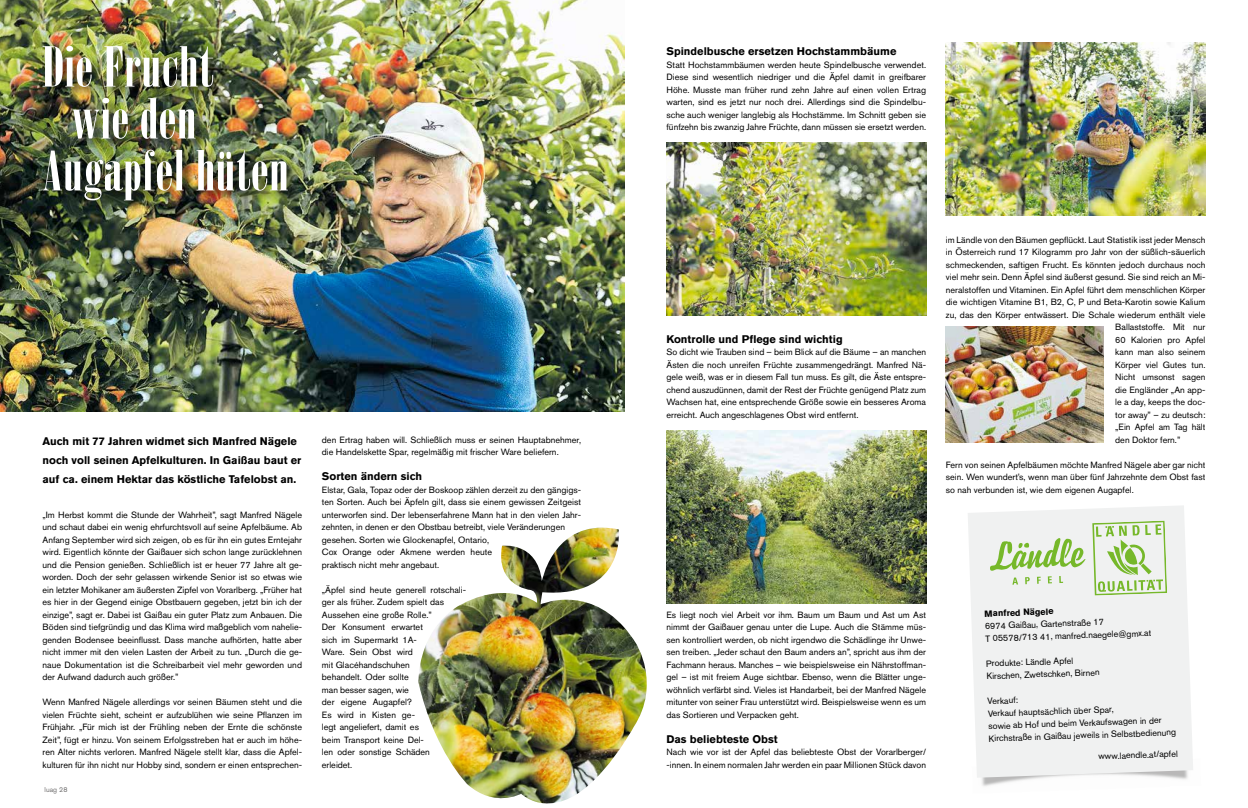
<style>
.page{position:relative;width:1248px;height:808px;background:#fff}
.page>*{position:absolute;margin:0;border:0;box-sizing:border-box;transform-origin:0 0}
.t1{font:55px "Bodoni MT Poster Compressed";letter-spacing:.01em;color:#fff;scale:1.2 1}
.t2{font:700 11px/19px "Akzidenz Grotesk BE";color:#000}
.t3{font:9px/12.5px "Akzidenz Grotesk BE";color:#000}
.t4{font:7px "Akzidenz Grotesk BE";letter-spacing:.01em;color:#706f6f}
.s1{font-weight:700}
</style>
<div class="page">
<img style="left:0;top:0;width:624px;height:411px">
<div style="left:42px;top:44px;width:258px;height:170px;background:#000;opacity:.75"></div>
<img style="left:418px;top:528px;width:206px;height:276px">
<img style="left:666px;top:430px;width:260px;height:173px">
<img style="left:666px;top:142px;width:260px;height:173px">
<img style="left:981px;top:759px;width:212px;height:27px">
<div style="left:968px;top:506px;width:224px;height:272px;background:#f0f1f1"></div>
<svg style="left:1092px;top:521px;width:74px;height:74px"></svg>
<svg style="left:989px;top:536px;width:96px;height:49px"></svg>
<img style="left:624px;top:627px;width:23px;height:116px">
<img style="left:945px;top:327px;width:158px;height:115px">
<img style="left:945px;top:43px;width:260px;height:172px">
<p class="t1" style="left:43px;top:35px;width:144px">Die Frucht</p>
<p class="t1" style="left:72px;top:87px;width:105px">wie den</p>
<p class="t1" style="left:43px;top:139px;width:207px">Augapfel hüten</p>
<p class="t2" style="left:43px;top:432px;width:260px">Auch mit 77 Jahren widmet sich Manfred Nägele noch voll seinen Apfelkulturen. In Gaißau baut er auf ca. einem Hektar das köstliche Tafelobst an.</p>
<p class="t3" style="left:43px;top:508px;width:261px;text-align:justify">„Im Herbst kommt die Stunde der Wahrheit”, sagt Manfred Nägele und schaut dabei ein wenig ehrfurchtsvoll auf seine Apfelbäume. Ab Anfang September wird sich zeigen, ob es für ihn ein gutes Erntejahr wird. Eigentlich könnte der Gaißauer sich schon lange zurücklehnen und die Pension genießen. Schließlich ist er heuer 77 Jahre alt ge&shy;worden. Doch der sehr gelassen wirkende Senior ist so etwas wie ein letzter Mohikaner am äußersten Zipfel von Vorarlberg. „Früher hat es hier in der Gegend einige Obstbauern gegeben, jetzt bin ich der einzige”, sagt er. Dabei ist Gaißau ein guter Platz zum Anbauen. Die Böden sind tiefgründig und das Klima wird maßgeblich vom nahelie&shy;genden Bodensee beeinflusst. Dass manche aufhörten, hatte aber nicht immer mit den vielen Lasten der Arbeit zu tun. „Durch die ge&shy;naue Dokumentation ist die Schreibarbeit viel mehr geworden und der Aufwand dadurch auch größer.”</p>
<p class="t3" style="left:43px;top:696px;width:261px;text-align:justify">Wenn Manfred Nägele allerdings vor seinen Bäumen steht und die vielen Früchte sieht, scheint er aufzublühen wie seine Pflanzen im Frühjahr. „Für mich ist der Frühling neben der Ernte die schönste Zeit”, fügt er hinzu. Von seinem Erfolgsstreben hat er auch im höhe&shy;ren Alter nichts verloren. Manfred Nägele stellt klar, dass die Apfel&shy;kulturen für ihn nicht nur Hobby sind, sondern er einen entsprechen-</p>
<p class="t4" style="left:44px;top:786px;width:25px">luag 28</p>
<p class="t3" style="left:322px;top:433px;width:261px">den Ertrag haben will. Schließlich muss er seinen Hauptabnehmer, die Handelskette Spar, regelmäßig mit frischer Ware beliefern.</p>
<p class="t2" style="left:322px;top:467px;width:102px">Sorten ändern sich</p>
<p class="t3" style="left:322px;top:483px;width:261px">Elstar, Gala, Topaz oder der Boskoop zählen derzeit zu den gängigs&shy;ten Sorten. Auch bei Äpfeln gilt, dass sie einem gewissen Zeitgeist unterworfen sind. Der lebenserfahrene Mann hat in den vielen Jahr&shy;zehnten, in denen er den Obstbau betreibt, viele Veränderungen gesehen. Sorten wie Glockenapfel, Ontario,<br>Cox Orange oder Akmene werden heute<br>praktisch nicht mehr angebaut.</p>
<p class="t3" style="left:322px;top:583px;width:146px">„Äpfel sind heute generell rotschali&shy;ger als früher. Zudem spielt das<br>Aussehen eine große Rolle.”<br>Der Konsument erwartet<br>sich im Supermarkt 1A-<br>Ware. Sein Obst wird<br>mit Glacéhandschuhen<br>behandelt. Oder sollte<br>man besser sagen, wie<br>der eigene Augapfel?<br>Es wird in Kisten ge-<br>legt angeliefert, damit es<br>beim Transport keine Del-<br>len oder sonstige Schäden<br>erleidet.</p>
<p class="t2" style="left:666px;top:42px;width:231px">Spindelbusche ersetzen Hochstammbäume</p>
<p class="t3" style="left:666px;top:58px;width:261px;text-align:justify">Statt Hochstammbäumen werden heute Spindelbusche verwendet.<br>Diese sind wesentlich niedriger und die Äpfel damit in greifbarer Höhe. Musste man früher rund zehn Jahre auf einen vollen Ertrag warten, sind es jetzt nur noch drei. Allerdings sind die Spindelbu&shy;sche auch weniger langlebig als Hochstämme. Im Schnitt geben sie fünfzehn bis zwanzig Jahre Früchte, dann müssen sie ersetzt werden.</p>
<p class="t2" style="left:666px;top:329px;width:177px">Kontrolle und Pflege sind wichtig</p>
<p class="t3" style="left:666px;top:346px;width:261px;text-align:justify">So dicht wie Trauben sind – beim Blick auf die Bäume – an manchen Ästen die noch unreifen Früchte zusammengedrängt. Manfred Nä&shy;gele weiß, was er in diesem Fall tun muss. Es gilt, die Äste entspre&shy;chend auszudünnen, damit der Rest der Früchte genügend Platz zum Wachsen hat, eine entsprechende Größe sowie ein besseres Aroma erreicht. Auch angeschlagenes Obst wird entfernt.</p>
<p class="t3" style="left:945px;top:233px;width:261px">im Ländle von den Bäumen gepflückt. Laut Statistik isst jeder Mensch</p>
<p class="t3" style="left:945px;top:246px;width:261px">in Österreich rund 17 Kilogramm pro Jahr von der süßlich-säuerlich</p>
<p class="t3" style="left:945px;top:258px;width:261px">schmeckenden, saftigen Frucht. Es könnten jedoch durchaus noch</p>
<p class="t3" style="left:945px;top:271px;width:261px">viel mehr sein. Denn Äpfel sind äußerst gesund. Sie sind reich an Mi-</p>
<p class="t3" style="left:945px;top:283px;width:261px">neralstoffen und Vitaminen. Ein Apfel führt dem menschlichen Körper</p>
<p class="t3" style="left:945px;top:296px;width:261px">die wichtigen Vitamine B1, B2, C, P und Beta-Karotin sowie Kalium</p>
<p class="t3" style="left:945px;top:308px;width:261px">zu, das den Körper entwässert. Die Schale wiederum enthält viele</p>
<p class="t3" style="left:1115px;top:321px;width:92px">Ballaststoffe. Mit nur</p>
<p class="t3" style="left:1115px;top:333px;width:92px">60 Kalorien pro Apfel</p>
<p class="t3" style="left:1115px;top:346px;width:92px">kann man also seinem</p>
<p class="t3" style="left:1115px;top:358px;width:92px">Körper viel Gutes tun.</p>
<p class="t3" style="left:1115px;top:371px;width:92px">Nicht umsonst sagen</p>
<p class="t3" style="left:1115px;top:383px;width:92px">die Engländer „An app-</p>
<p class="t3" style="left:1115px;top:396px;width:92px">le a day, keeps the doc-</p>
<p class="t3" style="left:1115px;top:408px;width:92px">tor away” – zu deutsch:</p>
<p class="t3" style="left:1115px;top:421px;width:92px">„Ein Apfel am Tag hält</p>
<p class="t3" style="left:1115px;top:433px;width:67px">den Doktor fern.”</p>
<p class="t3" style="left:945px;top:458px;width:261px;text-align:justify">Fern von seinen Apfelbäumen möchte Manfred Nägele aber gar nicht sein. Wen wundert’s, wenn man über fünf Jahrzehnte dem Obst fast so nah verbunden ist, wie dem eigenen Augapfel.</p>
<p class="t3" style="left:666px;top:608px;width:261px;text-align:justify">Es liegt noch viel Arbeit vor ihm. Baum um Baum und Ast um Ast nimmt der Gaißauer genau unter die Lupe. Auch die Stämme müs&shy;sen kontrolliert werden, ob nicht irgendwo die Schädlinge ihr Unwe&shy;sen treiben. „Jeder schaut den Baum anders an”, spricht aus ihm der Fachmann heraus. Manches – wie beispielsweise ein Nährstoffman&shy;gel – ist mit freiem Auge sichtbar. Ebenso, wenn die Blätter unge&shy;wöhnlich verfärbt sind. Vieles ist Handarbeit, bei der Manfred Nägele mitunter von seiner Frau unterstützt wird. Beispielsweise wenn es um das Sortieren und Verpacken geht.</p>
<p class="t2" style="left:666px;top:729px;width:113px">Das beliebteste Obst</p>
<p class="t3" style="left:666px;top:746px;width:261px">Nach wie vor ist der Apfel das beliebteste Obst der Vorarlberger/ -innen. In einem normalen Jahr werden ein paar Millionen Stück davon</p>
<p class="t3" style="left:984px;top:607px;width:167px;rotate:-2deg"><span class="s1">Manfred Nägele<br></span>6974 Gaißau, Gartenstraße 17<br>T 05578/713 41, manfred.naegele@gmx.at</p>
<p class="t3" style="left:985px;top:657px;width:115px;rotate:-2deg">Produkte: Ländle Apfel<br>Kirschen, Zwetschken, Birnen</p>
<p class="t3" style="left:987px;top:695px;width:189px;rotate:-2deg">Verkauf:<br>Verkauf hauptsächlich über Spar,<br>sowie ab Hof und beim Verkaufswagen in der Kirchstraße in Gaißau jeweils in Selbstbedienung</p>
<p class="t3" style="left:1097px;top:750px;width:81px;rotate:-2deg">www.laendle.at/apfel</p>
</div>
